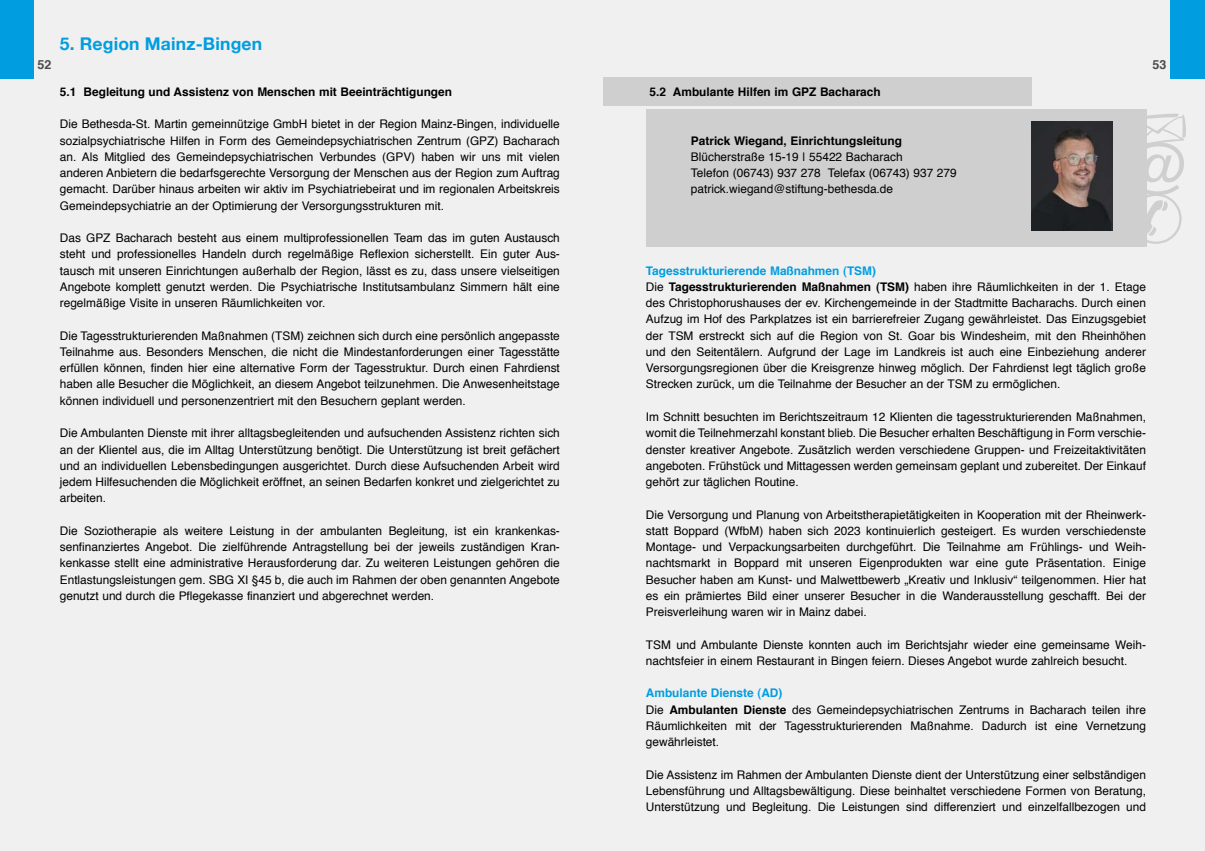
<style>
.page{position:relative;width:1205px;height:851px;background:#fff}
.page>*{position:absolute;margin:0;border:0;box-sizing:border-box;transform-origin:0 0}
.t1{font:700 17.5px "Helvetica Neue";letter-spacing:.01em;color:#009de0}
.t2{font:700 12.5px "Helvetica";color:#4b4b4a}
.t3{font:11.88px/16.2px "Helvetica";color:#000;text-align:justify}
.t4{font:700 11.88px "Helvetica";color:#000}
.s1{font-weight:700;color:#009de0}
.s2{font-weight:700}
</style>
<div class="page">
<div style="left:0;top:0;width:602px;height:850px;background:#f0f0f0"></div>
<div style="left:603px;top:0;width:602px;height:850px;background:#f0f0f0"></div>
<div style="left:1171px;top:0;width:34px;height:78px;background:#009de0"></div>
<div style="left:0;top:0;width:34px;height:78px;background:#009de0"></div>
<div style="left:646px;top:109px;width:500px;height:138px;background:#cfcfcf"></div>
<svg style="left:1146px;top:113px;width:40px;height:131px"></svg>
<div style="left:603px;top:77px;width:428px;height:29px;background:#cfcfcf"></div>
<img style="left:1031px;top:122px;width:82px;height:108px">
<h1 class="t1" style="left:60px;top:32px;width:204px">5. Region Mainz-Bingen</h1>
<p class="t2" style="left:38px;top:59px;width:15px">52</p>
<p class="t2" style="left:1152px;top:59px;width:15px">53</p>
<p class="t4" style="left:60px;top:87px;width:394px">5.1 Begleitung und Assistenz von Menschen mit Beeinträchtigungen</p>
<p class="t3" style="left:60px;top:117px;width:501px">Die Bethesda-St. Martin gemeinnützige GmbH bietet in der Region Mainz-Bingen, individuelle sozialpsychiatrische Hilfen in Form des Gemeindepsychiatrischen Zentrum (GPZ) Bacharach an. Als Mitglied des Gemeindepsychiatrischen Verbundes (GPV) haben wir uns mit vielen anderen Anbietern die bedarfsgerechte Versorgung der Menschen aus der Region zum Auftrag gemacht. Darüber hinaus arbeiten wir aktiv im Psychiatriebeirat und im regionalen Arbeitskreis Gemeindepsychiatrie an der Optimierung der Versorgungsstrukturen mit.</p>
<p class="t3" style="left:60px;top:231px;width:501px">Das GPZ Bacharach besteht aus einem multiprofessionellen Team das im guten Austausch steht und professionelles Handeln durch regelmäßige Reflexion sicherstellt. Ein guter Aus&shy;tausch mit unseren Einrichtungen außerhalb der Region, lässt es zu, dass unsere vielseitigen Angebote komplett genutzt werden. Die Psychiatrische Institutsambulanz Simmern hält eine regelmäßige Visite in unseren Räumlichkeiten vor.</p>
<p class="t3" style="left:60px;top:328px;width:501px">Die Tagesstrukturierenden Maßnahmen (TSM) zeichnen sich durch eine persönlich angepasste Teilnahme aus. Besonders Menschen, die nicht die Mindestanforderungen einer Tagesstätte erfüllen können, finden hier eine alternative Form der Tagesstruktur. Durch einen Fahrdienst haben alle Besucher die Möglichkeit, an diesem Angebot teilzunehmen. Die Anwesenheitstage können individuell und personenzentriert mit den Besuchern geplant werden.</p>
<p class="t3" style="left:60px;top:426px;width:501px">Die Ambulanten Dienste mit ihrer alltagsbegleitenden und aufsuchenden Assistenz richten sich an der Klientel aus, die im Alltag Unterstützung benötigt. Die Unterstützung ist breit gefächert und an individuellen Lebensbedingungen ausgerichtet. Durch diese Aufsuchenden Arbeit wird jedem Hilfesuchenden die Möglichkeit eröffnet, an seinen Bedarfen konkret und zielgerichtet zu arbeiten.</p>
<p class="t3" style="left:60px;top:523px;width:501px">Die Soziotherapie als weitere Leistung in der ambulanten Begleitung, ist ein krankenkas&shy;senfinanziertes Angebot. Die zielführende Antragstellung bei der jeweils zuständigen Kran&shy;kenkasse stellt eine administrative Herausforderung dar. Zu weiteren Leistungen gehören die Entlastungsleistungen gem. SBG XI §45 b, die auch im Rahmen der oben genannten Angebote genutzt und durch die Pflegekasse finanziert und abgerechnet werden.</p>
<p class="t4" style="left:649px;top:87px;width:233px">5.2 Ambulante Hilfen im GPZ Bacharach</p>
<p class="t4" style="left:691px;top:135px;width:213px">Patrick Wiegand, Einrichtungsleitung</p>
<p class="t3" style="left:691px;top:149px;width:267px;text-align:left">Blücherstraße 15-19 | 55422 Bacharach<br>Telefon (06743) 937 278 Telefax (06743) 937 279 patrick.wiegand@stiftung-bethesda.de</p>
<p class="t3" style="left:646px;top:263px;width:501px;text-align:left"><span class="s1">Tagesstrukturierende Maßnahmen (TSM)<br></span>Die <span class="s2">Tagesstrukturierenden Maßnahmen (TSM)</span> haben ihre Räumlichkeiten in der 1. Etage des Christophorushauses der ev. Kirchengemeinde in der Stadtmitte Bacharachs. Durch einen Aufzug im Hof des Parkplatzes ist ein barrierefreier Zugang gewährleistet. Das Einzugsgebiet der TSM erstreckt sich auf die Region von St. Goar bis Windesheim, mit den Rheinhöhen und den Seitentälern. Aufgrund der Lage im Landkreis ist auch eine Einbeziehung anderer Versorgungsregionen über die Kreisgrenze hinweg möglich. Der Fahrdienst legt täglich große Strecken zurück, um die Teilnahme der Besucher an der TSM zu ermöglichen.</p>
<p class="t3" style="left:646px;top:409px;width:501px">Im Schnitt besuchten im Berichtszeitraum 12 Klienten die tagesstrukturierenden Maßnahmen, womit die Teilnehmerzahl konstant blieb. Die Besucher erhalten Beschäftigung in Form verschie&shy;denster kreativer Angebote. Zusätzlich werden verschiedene Gruppen- und Freizeitaktivitäten angeboten. Frühstück und Mittagessen werden gemeinsam geplant und zubereitet. Der Einkauf gehört zur täglichen Routine.</p>
<p class="t3" style="left:646px;top:507px;width:501px">Die Versorgung und Planung von Arbeitstherapietätigkeiten in Kooperation mit der Rheinwerk&shy;statt Boppard (WfbM) haben sich 2023 kontinuierlich gesteigert. Es wurden verschiedenste Montage- und Verpackungsarbeiten durchgeführt. Die Teilnahme am Frühlings- und Weih&shy;nachtsmarkt in Boppard mit unseren Eigenprodukten war eine gute Präsentation. Einige Besucher haben am Kunst- und Malwettbewerb „Kreativ und Inklusiv“ teilgenommen. Hier hat es ein prämiertes Bild einer unserer Besucher in die Wanderausstellung geschafft. Bei der Preisverleihung waren wir in Mainz dabei.</p>
<p class="t3" style="left:646px;top:637px;width:501px">TSM und Ambulante Dienste konnten auch im Berichtsjahr wieder eine gemeinsame Weih&shy;nachtsfeier in einem Restaurant in Bingen feiern. Dieses Angebot wurde zahlreich besucht.</p>
<p class="t3" style="left:646px;top:686px;width:501px;text-align:left"><span class="s1">Ambulante Dienste (AD)<br></span>Die <span class="s2">Ambulanten Dienste</span> des Gemeindepsychiatrischen Zentrums in Bacharach teilen ihre Räumlichkeiten mit der Tagesstrukturierenden Maßnahme. Dadurch ist eine Vernetzung gewährleistet.</p>
<p class="t3" style="left:646px;top:767px;width:501px">Die Assistenz im Rahmen der Ambulanten Dienste dient der Unterstützung einer selbständigen Lebensführung und Alltagsbewältigung. Diese beinhaltet verschiedene Formen von Beratung, Unterstützung und Begleitung. Die Leistungen sind differenziert und einzelfallbezogen und</p>
</div>
